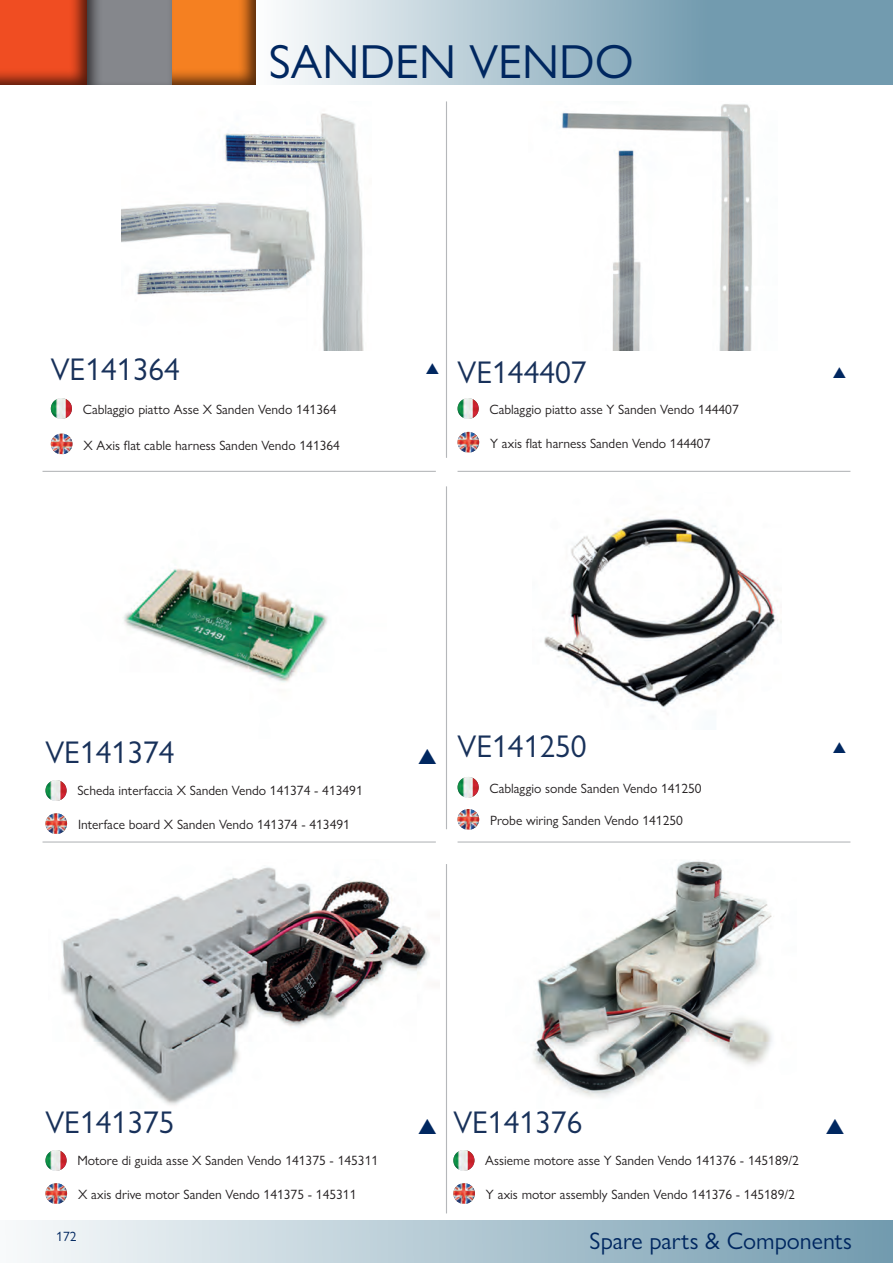
<style>
.page{position:relative;width:893px;height:1263px;background:#fff}
.page>*{position:absolute;margin:0;border:0;box-sizing:border-box;transform-origin:0 0}
.t1{font:48px "Gill Sans Nova";color:#002760}
.t2{font:31.5px "Gill Sans Nova";color:#18315a}
.t3{font:24px "Gill Sans Nova";color:#002760}
.t4{font:13.5px "Gill Sans Nova";color:#231f20}
.t5{font:13.5px "Gill Sans Nova";color:#002760}
</style>
<div class="page">
<svg style="left:287px;top:0;width:606px;height:85px;background:#9fbbc8"></svg>
<div style="left:169px;top:0;width:88px;height:86px;background:#231f20;opacity:.75"></div>
<div style="left:84px;top:0;width:88px;height:87px;background:#231f20;opacity:.75"></div>
<div style="left:0;top:0;width:88px;height:86px;background:#231f20;opacity:.75"></div>
<div style="left:0;top:1220px;width:893px;height:43px;background:linear-gradient(to right,#f8fafb,#729baf)"></div>
<img style="left:122px;top:113px;width:242px;height:238px">
<img style="left:561px;top:104px;width:191px;height:247px">
<img style="left:544px;top:514px;width:238px;height:194px">
<img style="left:123px;top:568px;width:205px;height:114px">
<img style="left:60px;top:867px;width:370px;height:238px">
<img style="left:533px;top:860px;width:239px;height:238px">
<img style="left:51px;top:433px;width:21px;height:21px">
<img style="left:458px;top:432px;width:21px;height:20px">
<img style="left:458px;top:809px;width:21px;height:20px">
<img style="left:45px;top:813px;width:22px;height:21px">
<img style="left:45px;top:1183px;width:22px;height:21px">
<img style="left:453px;top:1183px;width:22px;height:21px">
<img style="left:51px;top:398px;width:21px;height:21px;border-radius:10px">
<img style="left:458px;top:398px;width:21px;height:21px;border-radius:10px">
<img style="left:458px;top:777px;width:21px;height:21px;border-radius:10px">
<img style="left:45px;top:780px;width:22px;height:21px;border-radius:10px">
<img style="left:45px;top:1150px;width:22px;height:21px;border-radius:10px">
<img style="left:453px;top:1150px;width:21px;height:21px;border-radius:10px">
<hr style="left:446px;top:101px;width:1px;height:357px;background:#85888d">
<hr style="left:458px;top:471px;width:392px;height:1px;background:#85888d">
<hr style="left:43px;top:471px;width:393px;height:1px;background:#85888d">
<hr style="left:458px;top:841px;width:392px;height:1px;background:#85888d">
<hr style="left:43px;top:841px;width:393px;height:1px;background:#85888d">
<hr style="left:446px;top:486px;width:1px;height:343px;background:#85888d">
<hr style="left:446px;top:864px;width:1px;height:349px;background:#85888d">
<h1 class="t1" style="left:269px;top:32px;width:366px">SANDEN VENDO</h1>
<h2 class="t2" style="left:51px;top:350px;width:131px">VE141364</h2>
<h2 class="t2" style="left:458px;top:353px;width:131px">VE144407</h2>
<p class="t4" style="left:83px;top:401px;width:255px">Cablaggio piatto Asse X Sanden Vendo 141364</p>
<p class="t4" style="left:489px;top:401px;width:251px">Cablaggio piatto asse Y Sanden Vendo 144407</p>
<p class="t4" style="left:83px;top:437px;width:258px">X Axis flat cable harness Sanden Vendo 141364</p>
<p class="t4" style="left:490px;top:435px;width:222px">Y axis flat harness Sanden Vendo 144407</p>
<h2 class="t2" style="left:45px;top:733px;width:131px">VE141374</h2>
<h2 class="t2" style="left:458px;top:727px;width:131px">VE141250</h2>
<p class="t4" style="left:77px;top:782px;width:287px">Scheda interfaccia X Sanden Vendo 141374 - 413491</p>
<p class="t4" style="left:489px;top:780px;width:214px">Cablaggio sonde Sanden Vendo 141250</p>
<p class="t4" style="left:78px;top:816px;width:273px">Interface board X Sanden Vendo 141374 - 413491</p>
<p class="t4" style="left:490px;top:812px;width:194px">Probe wiring Sanden Vendo 141250</p>
<h2 class="t2" style="left:45px;top:1102px;width:131px">VE141375</h2>
<h2 class="t2" style="left:453px;top:1102px;width:131px">VE141376</h2>
<p class="t4" style="left:77px;top:1152px;width:302px">Motore di guida asse X Sanden Vendo 141375 - 145311</p>
<p class="t4" style="left:485px;top:1152px;width:315px">Assieme motore asse Y Sanden Vendo 141376 - 145189/2</p>
<p class="t4" style="left:78px;top:1186px;width:280px">X axis drive motor Sanden Vendo 141375 - 145311</p>
<p class="t4" style="left:486px;top:1186px;width:310px">Y axis motor assembly Sanden Vendo 141376 - 145189/2</p>
<p class="t5" style="left:56px;top:1228px;width:22px">172</p>
<h3 class="t3" style="left:590px;top:1226px;width:264px">Spare parts &amp; Components</h3>
</div>
